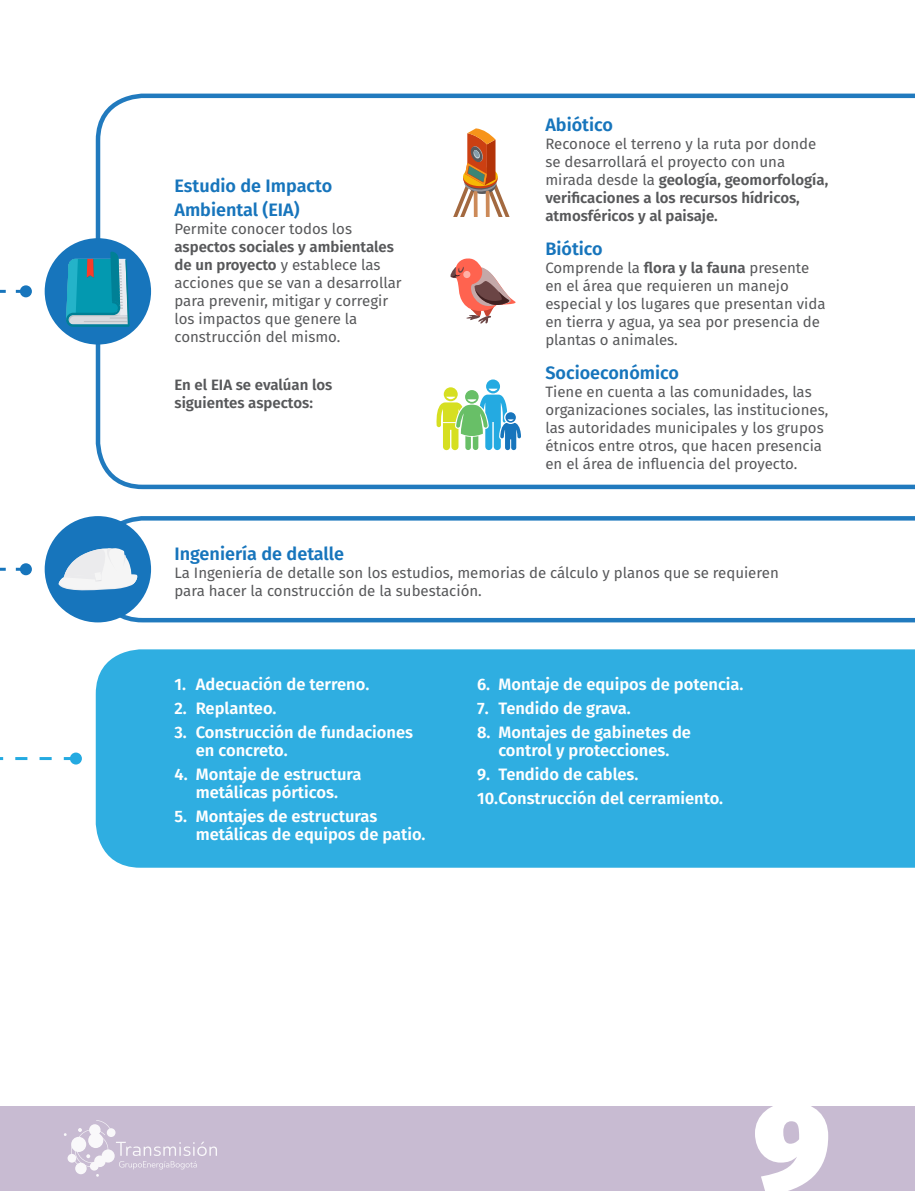
<style>
.page{position:relative;width:915px;height:1191px;background:#fff}
.page>*{position:absolute;margin:0;border:0;box-sizing:border-box;transform-origin:0 0}
.t1{font:900 127.5px "Fira Sans";color:#fff}
.Descripción_de_foto{font:600 18px/24px "Fira Sans";color:#1775bc}
.t2{font:600 16.5px/18px "Fira Sans";color:#fff}
.Descripción_de_foto-2{font:15px/18px "Fira Sans";color:#57585a}
.Descripción_de_foto-3{font:600 15px/18px "Fira Sans";color:#57585a}
.s1{font-weight:600}
.s2{font-weight:400}
</style>
<div class="page">
<div style="left:0;top:1106px;width:914px;height:85px;background:#c8bbd2"></div>
<svg style="left:64px;top:1120px;width:153px;height:56px"></svg>
<div style="left:96px;top:649px;width:818px;height:218px;background:#2faee1"></div>
<svg style="left:105px;top:516px;width:809px;height:106px"></svg>
<svg style="left:96px;top:94px;width:818px;height:395px"></svg>
<div style="left:45px;top:238px;width:106px;height:106px;background:#1775bc;border-radius:50%"></div>
<svg style="left:66px;top:252px;width:63px;height:75px;background:#389db5"></svg>
<div style="left:45px;top:516px;width:106px;height:106px;background:#1775bc;border-radius:50%"></div>
<svg style="left:58px;top:548px;width:80px;height:43px"></svg>
<svg style="left:0;top:757px;width:70px;height:3px"></svg>
<div style="left:70px;top:752px;width:12px;height:12px;background:#24aae1;border-radius:50%"></div>
<svg style="left:0;top:568px;width:20px;height:3px"></svg>
<div style="left:20px;top:563px;width:12px;height:12px;background:#1775bc;border-radius:50%"></div>
<svg style="left:0;top:290px;width:20px;height:3px"></svg>
<div style="left:20px;top:285px;width:12px;height:12px;background:#1775bc;border-radius:50%"></div>
<p class="Descripción_de_foto" style="left:174px;top:172px;width:159px">Estudio de Impacto<br>Ambiental (EIA)</p>
<p class="Descripción_de_foto-2" style="left:174px;top:219px;width:229px">Permite conocer todos los <span class="s1">aspectos sociales y ambientales de un proyecto</span> y establece las acciones que se van a desarrollar para prevenir, mitigar y corregir los impactos que genere la construcción del mismo.</p>
<p class="Descripción_de_foto-3" style="left:174px;top:375px;width:159px">En el EIA se evalúan los siguientes aspectos:</p>
<p class="Descripción_de_foto" style="left:545px;top:112px;width:69px">Abiótico</p>
<p class="Descripción_de_foto-3" style="left:545px;top:134px;width:284px"><span class="s2">Reconoce el terreno y la ruta por donde se desarrollará el proyecto con una mirada desde la</span> geología, geomorfología, verificaciones a los recursos hídricos, atmosféricos y al paisaje.</p>
<p class="Descripción_de_foto" style="left:545px;top:236px;width:59px">Biótico</p>
<p class="Descripción_de_foto-2" style="left:545px;top:258px;width:281px">Comprende la <span class="s1">flora y la fauna</span> presente en el área que requieren un manejo especial y los lugares que presentan vida en tierra y agua, ya sea por presencia de plantas o animales.</p>
<p class="Descripción_de_foto" style="left:545px;top:359px;width:135px">Socioeconómico</p>
<p class="Descripción_de_foto-2" style="left:545px;top:382px;width:284px">Tiene en cuenta a las comunidades, las organizaciones sociales, las instituciones, las autoridades municipales y los grupos étnicos entre otros, que hacen presencia en el área de influencia del proyecto.</p>
<p class="Descripción_de_foto" style="left:174px;top:540px;width:171px">Ingeniería de detalle</p>
<p class="Descripción_de_foto-2" style="left:174px;top:563px;width:605px">La Ingeniería de detalle son los estudios, memorias de cálculo y planos que se requieren para hacer la construcción de la subestación.</p>
<p class="t2" style="left:174px;top:674px;width:196px">1. Adecuación de terreno.</p>
<p class="t2" style="left:174px;top:698px;width:103px">2. Replanteo.</p>
<p class="t2" style="left:196px;top:722px;width:219px;text-indent:-21px">3. Construcción de fundaciones en concreto.</p>
<p class="t2" style="left:174px;top:764px;width:189px;text-align:center">4. Montaje de estructura metálicas pórticos.</p>
<p class="t2" style="left:196px;top:806px;width:231px;text-indent:-21px">5. Montajes de estructuras metálicas de equipos de patio.</p>
<p class="t2" style="left:477px;top:674px;width:268px">6. Montaje de equipos de potencia.</p>
<p class="t2" style="left:477px;top:698px;width:155px">7. Tendido de grava.</p>
<p class="t2" style="left:477px;top:722px;width:215px;text-align:center">8. Montajes de gabinetes de control y protecciones.</p>
<p class="t2" style="left:477px;top:764px;width:163px">9. Tendido de cables.</p>
<p class="t2" style="left:477px;top:788px;width:247px">10.Construcción del cerramiento.</p>
<h1 class="t1" style="left:753px;top:1028px;width:77px">9</h1>
</div>
